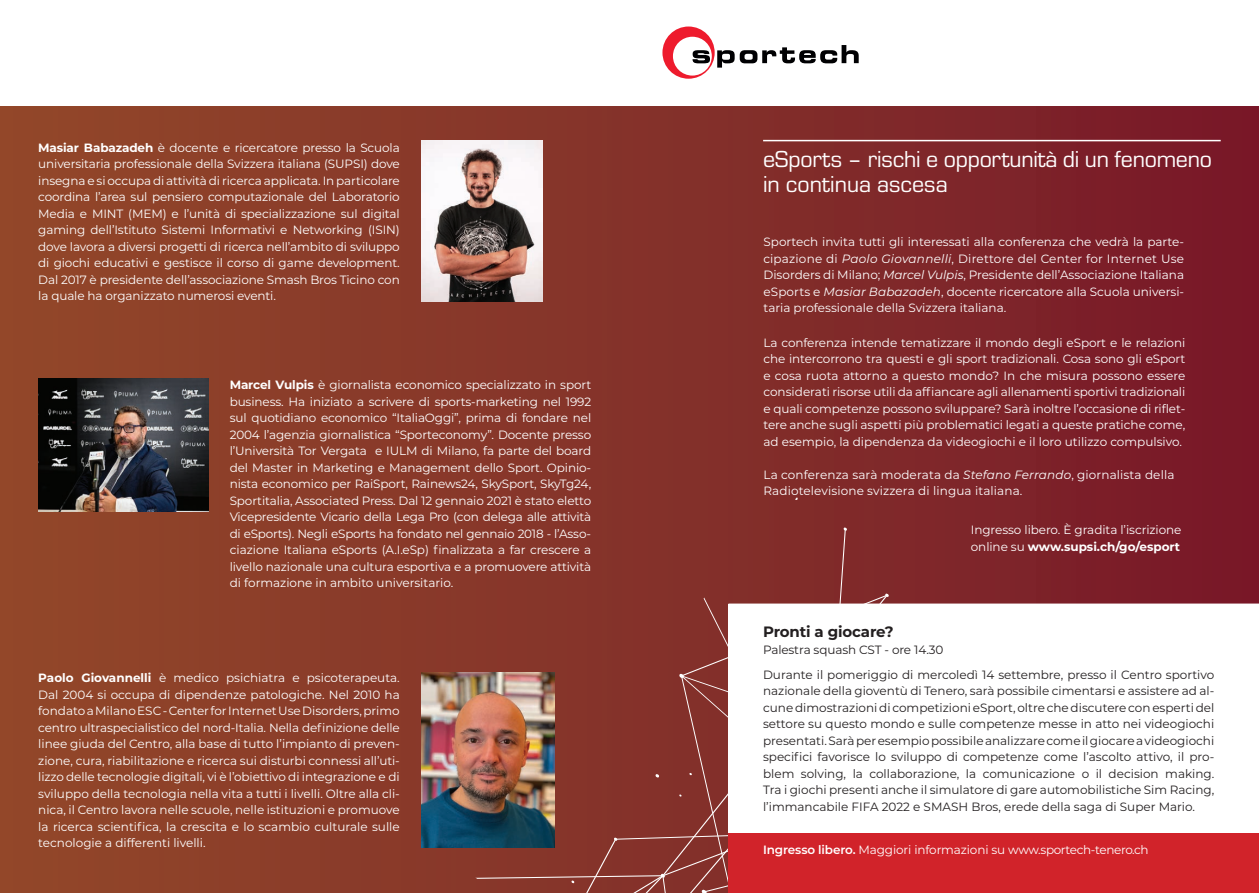
<style>
.page{position:relative;width:1259px;height:893px;background:#fff}
.page>*{position:absolute;margin:0;border:0;box-sizing:border-box;transform-origin:0 0}
.t1{font:24px/25.5px "Eurostile";letter-spacing:-.01em;color:#fff}
.t2{font:700 15px "Montserrat";letter-spacing:-.01em;color:#231f20}
.t3{font:12px/16.5px "Montserrat";color:#fff;text-align:justify}
.t4{font:12px/16.5px "Montserrat";color:#231f20}
.s1{font-weight:700}
.s2{font-style:italic}
.s3{font-weight:600}
</style>
<div class="page">
<div style="left:0;top:106px;width:1259px;height:787px;background:linear-gradient(to right,#92492a,#781a29)"></div>
<svg style="left:459px;top:527px;width:726px;height:366px;background:#832f2d"></svg>
<div style="left:500px;top:472px;width:401px;height:305px;background:#84312a"></div>
<svg style="left:680px;top:597px;width:270px;height:249px;background:#8a3c37"></svg>
<hr style="left:763px;top:140px;width:457px;height:1px;background:#fff">
<svg style="left:729px;top:604px;width:530px;height:229px"></svg>
<svg style="left:662px;top:27px;width:196px;height:52px"></svg>
<div style="left:729px;top:833px;width:530px;height:60px;background:#d1232a"></div>
<img style="left:421px;top:141px;width:121px;height:161px">
<img style="left:38px;top:379px;width:170px;height:132px">
<img style="left:421px;top:672px;width:133px;height:175px">
<p class="t3" style="left:38px;top:139px;width:363px"><span class="s1">Masiar Babazadeh</span> è docente e ricercatore presso la Scuola universitaria professionale della Svizzera italiana (SUPSI) dove insegna e si occupa di attività di ricerca applicata. In particolare coordina l’area sul pensiero computazionale del Laboratorio Media e MINT (MEM) e l’unità di specializzazione sul digital gaming dell’Istituto Sistemi Informativi e Networking (ISIN) dove lavora a diversi progetti di ricerca nell’ambito di sviluppo di giochi educativi e gestisce il corso di game development.<br>Dal 2017 è presidente dell’associazione Smash Bros Ticino con la quale ha organizzato numerosi eventi.</p>
<p class="t3" style="left:230px;top:376px;width:363px"><span class="s1">Marcel Vulpis</span> è giornalista economico specializzato in sport business. Ha iniziato a scrivere di sports-marketing nel 1992 sul quotidiano economico “ItaliaOggi”, prima di fondare nel 2004 l’agenzia giornalistica “Sporteconomy”. Docente presso l’Università Tor Vergata e IULM di Milano, fa parte del board del Master in Marketing e Management dello Sport. Opinio&shy;nista economico per RaiSport, Rainews24, SkySport, SkyTg24, Sportitalia, Associated Press. Dal 12 gennaio 2021 è stato eletto Vicepresidente Vicario della Lega Pro (con delega alle attività di eSports). Negli eSports ha fondato nel gennaio 2018 - l’Asso&shy;ciazione Italiana eSports (A.I.eSp) finalizzata a far crescere a livello nazionale una cultura esportiva e a promuovere attività di formazione in ambito universitario.</p>
<p class="t3" style="left:38px;top:669px;width:363px"><span class="s1">Paolo Giovannelli</span> è medico psichiatra e psicoterapeuta.<br>Dal 2004 si occupa di dipendenze patologiche. Nel 2010 ha fondato a Milano ESC - Center for Internet Use Disorders, primo centro ultraspecialistico del nord-Italia. Nella definizione delle linee giuda del Centro, alla base di tutto l’impianto di preven&shy;zione, cura, riabilitazione e ricerca sui disturbi connessi all’uti&shy;lizzo delle tecnologie digitali, vi è l’obiettivo di integrazione e di sviluppo della tecnologia nella vita a tutti i livelli. Oltre alla cli&shy;nica, il Centro lavora nelle scuole, nelle istituzioni e promuove la ricerca scientifica, la crescita e lo scambio culturale sulle tecnologie a differenti livelli.</p>
<h1 class="t1" style="left:763px;top:145px;width:450px">eSports – rischi e opportunità di un fenomeno in continua ascesa</h1>
<p class="t3" style="left:763px;top:233px;width:422px">Sportech invita tutti gli interessati alla conferenza che vedrà la parte&shy;cipazione di <span class="s2">Paolo Giovannelli</span>, Direttore del Center for Internet Use Disorders di Milano; <span class="s2">Marcel Vulpis</span>, Presidente dell’Associazione Italiana eSports e <span class="s2">Masiar Babazadeh</span>, docente ricercatore alla Scuola universi&shy;taria professionale della Svizzera italiana.</p>
<p class="t3" style="left:763px;top:334px;width:423px">La conferenza intende tematizzare il mondo degli eSport e le relazioni che intercorrono tra questi e gli sport tradizionali. Cosa sono gli eSport e cosa ruota attorno a questo mondo? In che misura possono essere considerati risorse utili da affiancare agli allenamenti sportivi tradizionali e quali competenze possono sviluppare? Sarà inoltre l’occasione di riflet&shy;tere anche sugli aspetti più problematici legati a queste pratiche come, ad esempio, la dipendenza da videogiochi e il loro utilizzo compulsivo.</p>
<p class="t3" style="left:763px;top:466px;width:412px">La conferenza sarà moderata da <span class="s2">Stefano Ferrando</span>, giornalista della<br>Radiotelevisione svizzera di lingua italiana.</p>
<p class="t3" style="left:971px;top:521px;width:212px">Ingresso libero. È gradita l’iscrizione online su <span class="s1">www.supsi.ch/go/esport</span></p>
<p class="t2" style="left:763px;top:621px;width:132px">Pronti a giocare?</p>
<p class="t4" style="left:763px;top:636px;width:453px;line-height:25px">Palestra squash CST - ore 14.30<br>Durante il pomeriggio di mercoledì 14 settembre, presso il Centro sportivo</p>
<p class="t4" style="left:763px;top:682px;width:453px;text-align:justify">nazionale della gioventù di Tenero, sarà possibile cimentarsi e assistere ad al&shy;cune dimostrazioni di competizioni eSport, oltre che discutere con esperti del settore su questo mondo e sulle competenze messe in atto nei videogiochi presentati. Sarà per esempio possibile analizzare come il giocare a videogiochi specifici favorisce lo sviluppo di competenze come l’ascolto attivo, il pro&shy;blem solving, la collaborazione, la comunicazione o il decision making.<br>Tra i giochi presenti anche il simulatore di gare automobilistiche Sim Racing, l’immancabile FIFA 2022 e SMASH Bros, erede della saga di Super Mario.</p>
<p class="t3" style="left:763px;top:841px;width:387px"><span class="s3">Ingresso libero.</span> Maggiori informazioni su www.sportech-tenero.ch</p>
</div>
